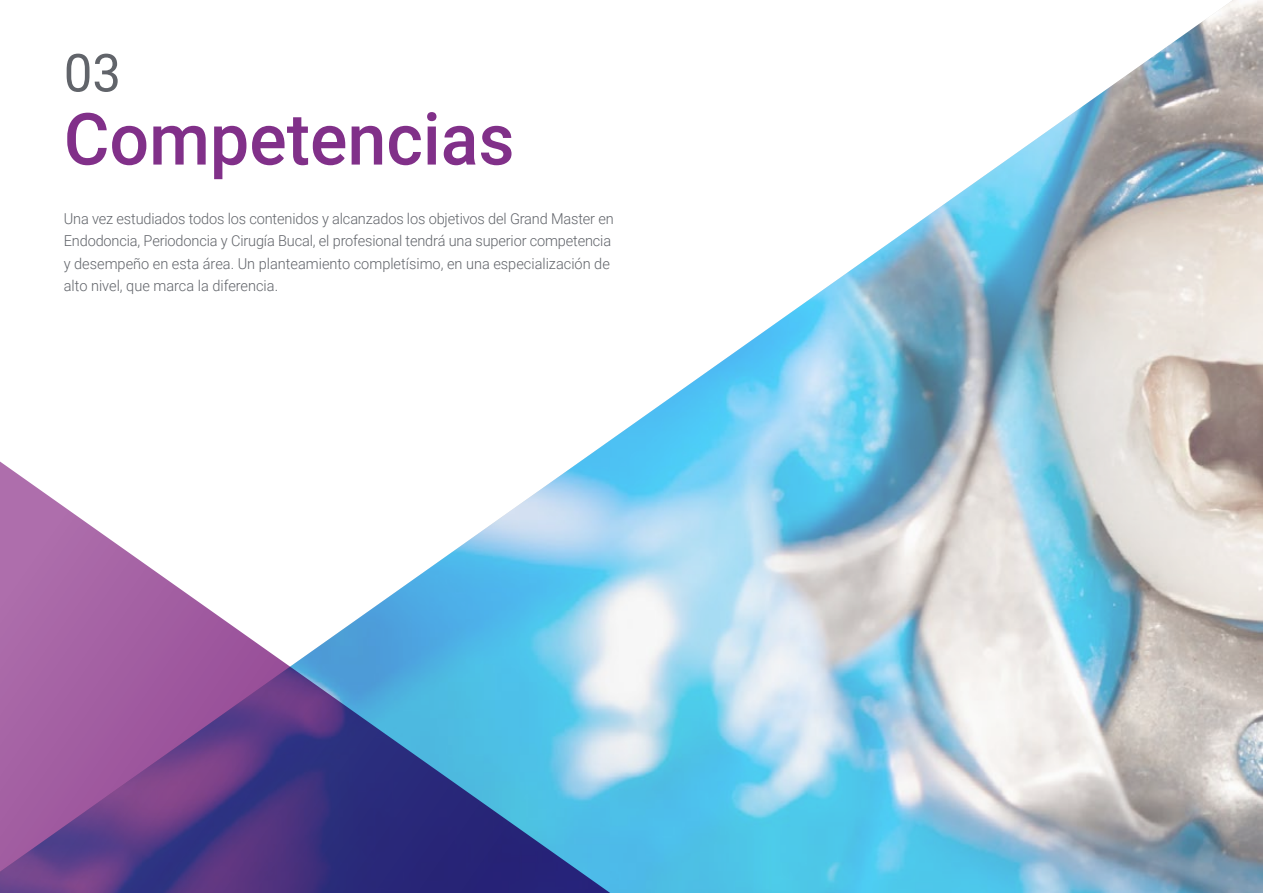
<style>
.page{position:relative;width:1263px;height:893px;background:#fff}
.page>*{position:absolute;margin:0;border:0;box-sizing:border-box;transform-origin:0 0}
.t1{font:500 72px "Roboto";color:#813089}
.t2{font:52.5px "Roboto";color:#61646a}
.t3{font:300 15px/22.5px "Roboto";letter-spacing:-.01em;color:#61646a}
</style>
<div class="page">
<img style="left:602px;top:0;width:661px;height:893px">
<svg style="left:0;top:446px;width:640px;height:447px"></svg>
<h2 class="t2" style="left:64px;top:36px;width:59px">03</h2>
<h1 class="t1" style="left:64px;top:89px;width:452px">Competencias</h1>
<p class="t3" style="left:64px;top:207px;width:551px">Una vez estudiados todos los contenidos y alcanzados los objetivos del Grand Master en Endodoncia, Periodoncia y Cirugía Bucal, el profesional tendrá una superior competencia y desempeño en esta área. Un planteamiento completísimo, en una especialización de alto nivel, que marca la diferencia.</p>
</div>
